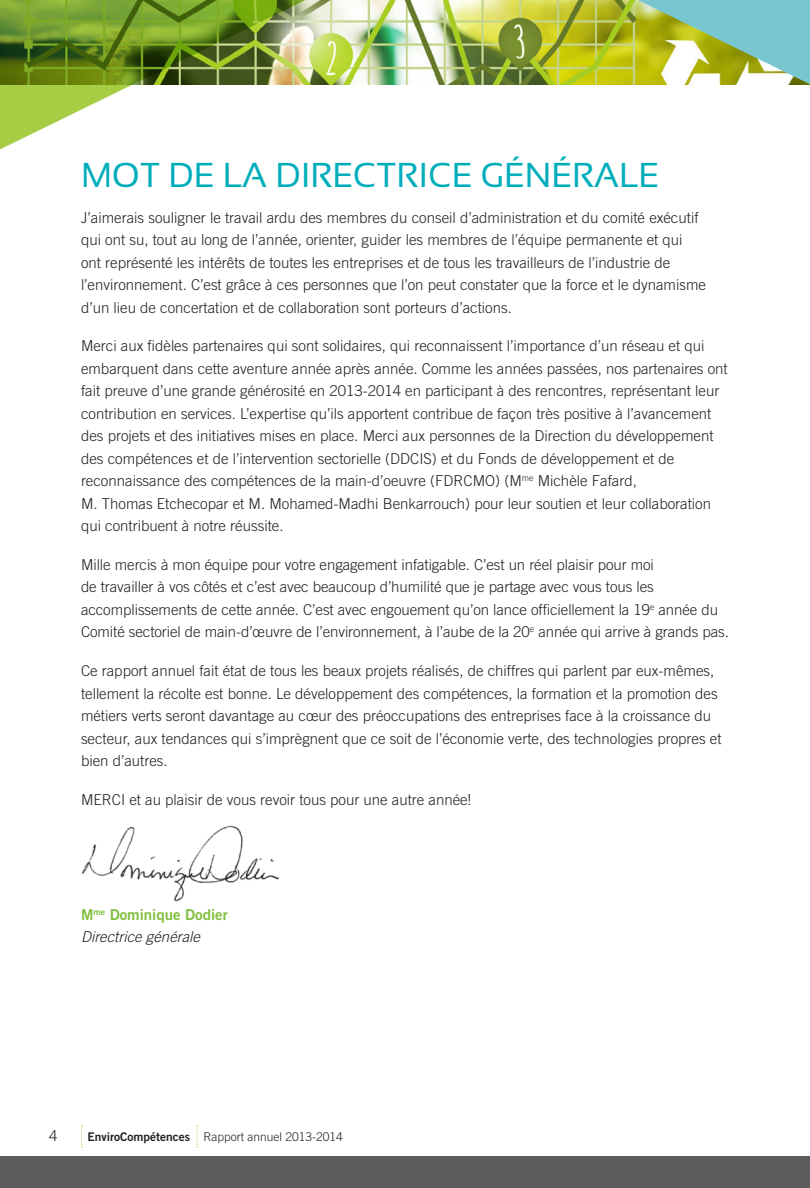
<style>
.page{position:relative;width:810px;height:1188px;background:#fff}
.page>*{position:absolute;margin:0;border:0;box-sizing:border-box;transform-origin:0 0}
.Titre_1{font:34.5px "Sansation";color:#00adbb}
.t1{font:300 15px/22.5px "Trade Gothic";color:#231f20}
.t2{font:15px "Trade Gothic Bold Two";color:#81be3d}
.t3{font:italic 300 15px "Trade Gothic";color:#231f20}
.t4{font:300 12px "Trade Gothic";color:#231f20}
.s1{font-family:"Trade Gothic Bold Two";font-weight:400}
</style>
<div class="page">
<svg style="left:81px;top:1125px;width:2px;height:23px"></svg>
<svg style="left:197px;top:1125px;width:1px;height:23px"></svg>
<div style="left:0;top:1156px;width:810px;height:32px;background:#5c5c5f"></div>
<img style="left:333px;top:0;width:305px;height:84px">
<img style="left:0;top:0;width:333px;height:150px">
<svg style="left:638px;top:0;width:172px;height:84px;background:#9dc694"></svg>
<img style="left:81px;top:826px;width:198px;height:76px">
<p class="Titre_1" style="left:81px;top:156px;width:580px">MOT DE LA DIRECTRICE GÉNÉRALE</p>
<p class="t1" style="left:81px;top:206px;width:627px">J’aimerais souligner le travail ardu des membres du conseil d’administration et du comité exécutif qui ont su, tout au long de l’année, orienter, guider les membres de l’équipe permanente et qui ont représenté les intérêts de toutes les entreprises et de tous les travailleurs de l’industrie de l’environnement. C’est grâce à ces personnes que l’on peut constater que la force et le dynamisme d’un lieu de concertation et de collaboration sont porteurs d’actions.</p>
<p class="t1" style="left:81px;top:334px;width:648px">Merci aux fidèles partenaires qui sont solidaires, qui reconnaissent l’importance d’un réseau et qui embarquent dans cette aventure année après année. Comme les années passées, nos partenaires ont fait preuve d’une grande générosité en 2013-2014 en participant à des rencontres, représentant leur contribution en services. L’expertise qu’ils apportent contribue de façon très positive à l’avancement des projets et des initiatives mises en place. Merci aux personnes de la Direction du développement des compétences et de l’intervention sectorielle (DDCIS) et du Fonds de développement et de reconnaissance des compétences de la main-d’oeuvre (FDRCMO) (M<sup>me</sup> Michèle Fafard,<br>M. Thomas Etchecopar et M. Mohamed-Madhi Benkarrouch) pour leur soutien et leur collaboration qui contribuent à notre réussite.</p>
<p class="t1" style="left:81px;top:553px;width:649px">Mille mercis à mon équipe pour votre engagement infatigable. C’est un réel plaisir pour moi<br>de travailler à vos côtés et c’est avec beaucoup d’humilité que je partage avec vous tous les accomplissements de cette année. C’est avec engouement qu’on lance officiellement la 19<sup>e</sup> année du Comité sectoriel de main-d’œuvre de l’environnement, à l’aube de la 20<sup>e</sup> année qui arrive à grands pas.</p>
<p class="t1" style="left:81px;top:659px;width:642px">Ce rapport annuel fait état de tous les beaux projets réalisés, de chiffres qui parlent par eux-mêmes, tellement la récolte est bonne. Le développement des compétences, la formation et la promotion des métiers verts seront davantage au cœur des préoccupations des entreprises face à la croissance du secteur, aux tendances qui s’imprègnent que ce soit de l’économie verte, des technologies propres et bien d’autres.</p>
<p class="t1" style="left:81px;top:788px;width:392px">MERCI et au plaisir de vous revoir tous pour une autre année!</p>
<p class="t2" style="left:81px;top:905px;width:148px">M<sup>me</sup> Dominique Dodier</p>
<p class="t3" style="left:81px;top:928px;width:121px">Directrice générale</p>
<p class="t1" style="left:49px;top:1124px;width:10px">4</p>
<p class="t4" style="left:87px;top:1129px;width:257px"><span class="s1">EnviroCompétences</span> Rapport annuel 2013-2014</p>
</div>
